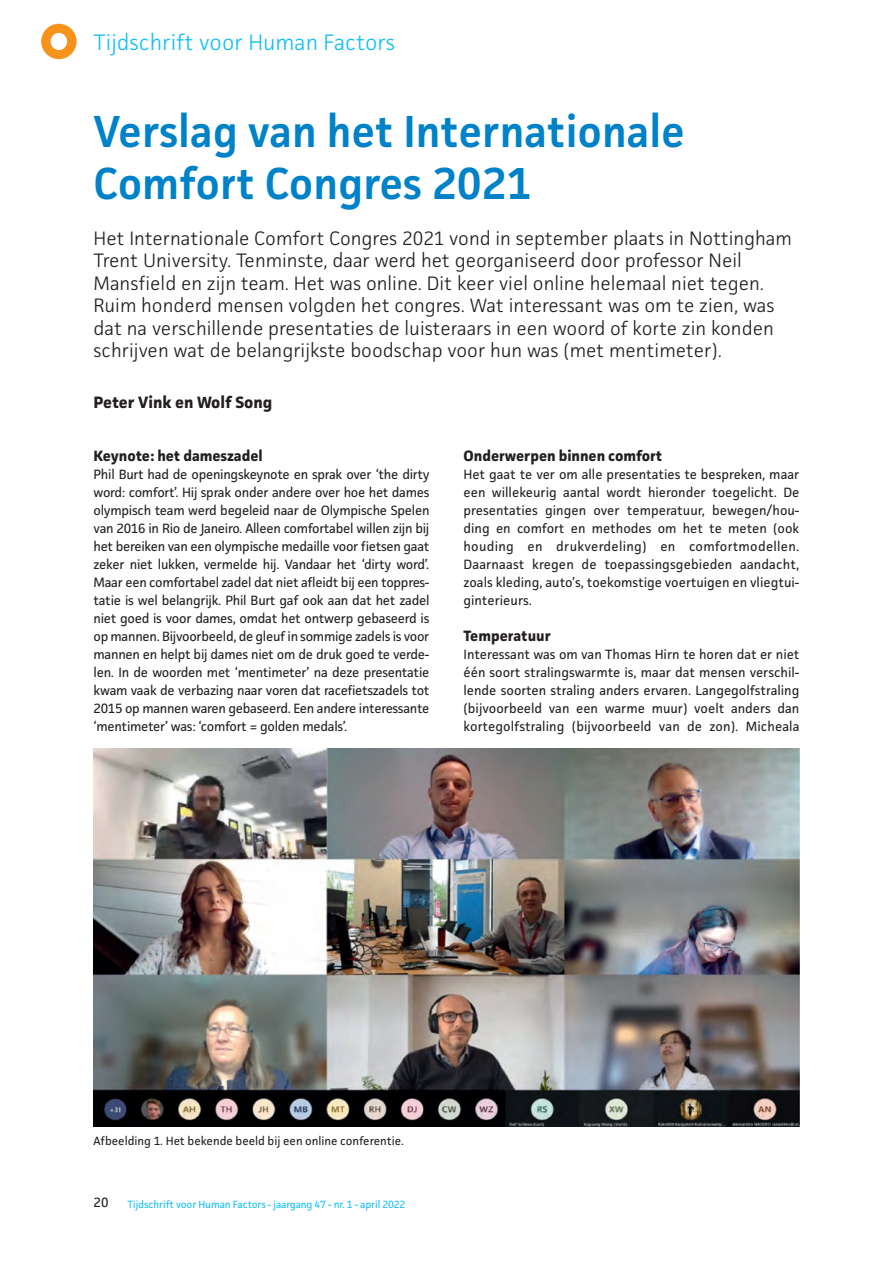
<style>
.page{position:relative;width:893px;height:1263px;background:#fff}
.page>*{position:absolute;margin:0;border:0;box-sizing:border-box;transform-origin:0 0}
.kop_blauw_TvE{font:600 45px/52.5px "Facit";color:#0082c8}
.t1{font:300 22.5px "Facit";color:#15c0f2}
.intro_TvE{font:300 19.5px/22.5px "Facit";color:#231f20}
.auteurs_TvE{font:700 16.5px "Facit";color:#231f20}
.kop1_TvE{font:700 15px "Facit";color:#231f20}
.basistekst_TvE{font:13.5px/18px "Facit";color:#231f20;text-align:justify}
.bijschrift-onder_TvE{font:12px "Facit";color:#231f20}
.t2{font:10.5px "Facit";letter-spacing:-.01em;color:#15c0f2}
</style>
<div class="page">
<svg style="left:41px;top:24px;width:36px;height:35px"></svg>
<img style="left:94px;top:749px;width:705px;height:378px">
<h2 class="t1" style="left:94px;top:28px;width:303px">Tijdschrift voor Human Factors</h2>
<p class="kop_blauw_TvE" style="left:94px;top:104px;width:593px">Verslag van het Internationale<br>Comfort Congres 2021</p>
<p class="intro_TvE" style="left:94px;top:226px;width:700px">Het Internationale Comfort Congres 2021 vond in september plaats in Nottingham Trent University. Tenminste, daar werd het georganiseerd door professor Neil Mansfield en zijn team. Het was online. Dit keer viel online helemaal niet tegen.<br>Ruim honderd mensen volgden het congres. Wat interessant was om te zien, was dat na verschillende presentaties de luisteraars in een woord of korte zin konden schrijven wat de belangrijkste boodschap voor hun was (met mentimeter).</p>
<p class="auteurs_TvE" style="left:94px;top:392px;width:180px">Peter Vink en Wolf Song</p>
<p class="kop1_TvE" style="left:94px;top:446px;width:171px">Keynote: het dameszadel</p>
<p class="basistekst_TvE" style="left:94px;top:465px;width:337px">Phil Burt had de openingskeynote en sprak over ‘the dirty word: comfort’. Hij sprak onder andere over hoe het dames olympisch team werd begeleid naar de Olympische Spelen van 2016 in Rio de Janeiro. Alleen comfortabel willen zijn bij het bereiken van een olympische medaille voor fietsen gaat zeker niet lukken, vermelde hij. Vandaar het ‘dirty word’.<br>Maar een comfortabel zadel dat niet afleidt bij een toppres&shy;tatie is wel belangrijk. Phil Burt gaf ook aan dat het zadel niet goed is voor dames, omdat het ontwerp gebaseerd is op mannen. Bijvoorbeeld, de gleuf in sommige zadels is voor mannen en helpt bij dames niet om de druk goed te verde&shy;len. In de woorden met ‘mentimeter’ na deze presentatie kwam vaak de verbazing naar voren dat racefietszadels tot 2015 op mannen waren gebaseerd. Een andere interessante ‘mentimeter’ was: ‘comfort = golden medals’.</p>
<p class="kop1_TvE" style="left:463px;top:446px;width:200px">Onderwerpen binnen comfort</p>
<p class="basistekst_TvE" style="left:463px;top:465px;width:337px">Het gaat te ver om alle presentaties te bespreken, maar een willekeurig aantal wordt hieronder toegelicht. De presentaties gingen over temperatuur, bewegen/hou&shy;ding en comfort en methodes om het te meten (ook houding en drukverdeling) en comfortmodellen.<br>Daarnaast kregen de toepassingsgebieden aandacht, zoals kleding, auto’s, toekomstige voertuigen en vliegtui&shy;ginterieurs.</p>
<p class="kop1_TvE" style="left:463px;top:626px;width:89px">Temperatuur</p>
<p class="basistekst_TvE" style="left:463px;top:645px;width:337px">Interessant was om van Thomas Hirn te horen dat er niet één soort stralingswarmte is, maar dat mensen verschil&shy;lende soorten straling anders ervaren. Langegolfstraling (bijvoorbeeld van een warme muur) voelt anders dan kortegolfstraling (bijvoorbeeld van de zon). Micheala</p>
<p class="bijschrift-onder_TvE" style="left:94px;top:1133px;width:312px">Afbeelding 1. Het bekende beeld bij een online conferentie.</p>
<p class="basistekst_TvE" style="left:94px;top:1193px;width:16px">20</p>
<p class="t2" style="left:128px;top:1197px;width:279px">Tijdschrift voor Human Factors - jaargang 47 - nr. 1 - april 2022</p>
</div>
